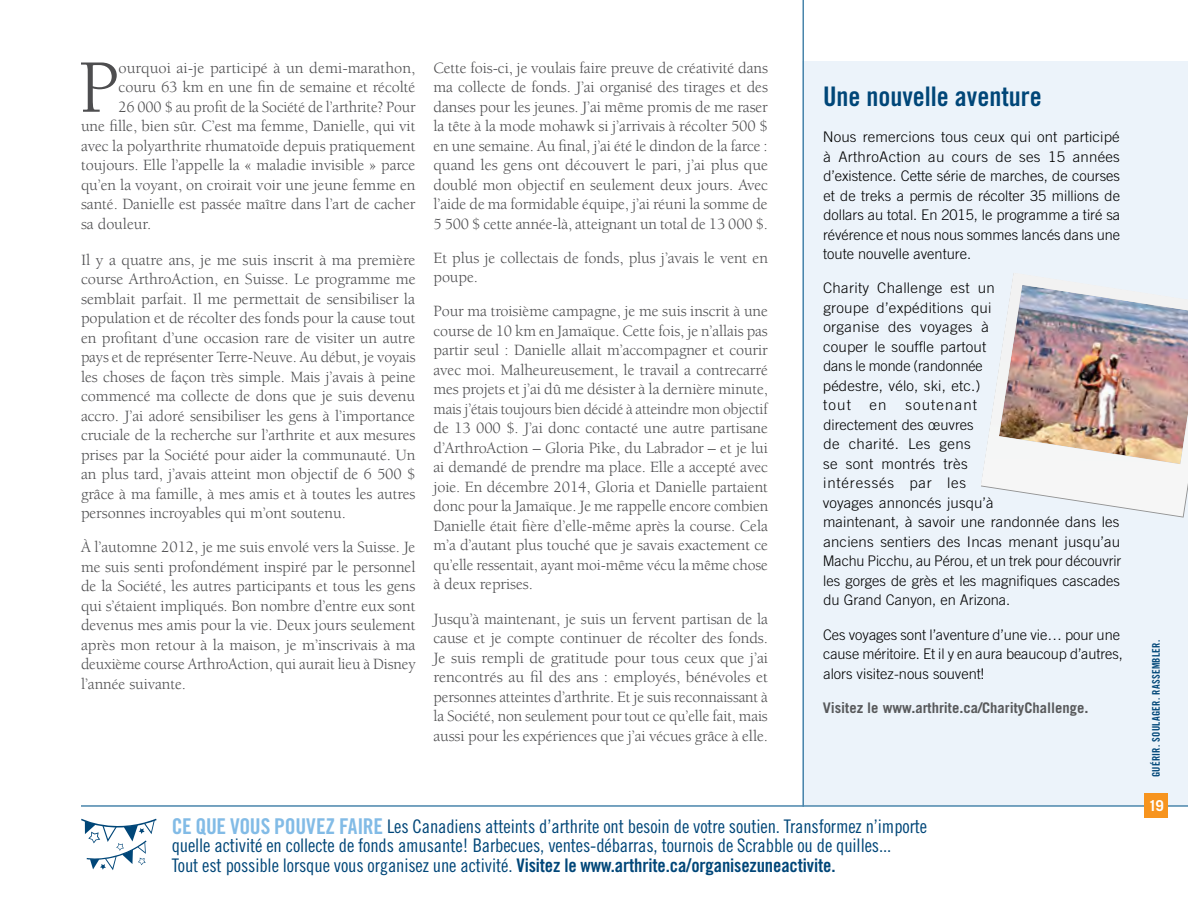
<style>
.page{position:relative;width:1188px;height:918px;background:#fff}
.page>*{position:absolute;margin:0;border:0;box-sizing:border-box;transform-origin:0 0}
.t1{font:77.55px "Berkeley";color:#4d4d4f}
.t2{font:27px "Trade Gothic Bold Cond Twenty";color:#004678}
.t3{font:18.75px/19.5px "Trade Gothic Cond Eighteen";letter-spacing:-.005em;color:#004678}
.t4{font:16.2px/19.5px "Berkeley";letter-spacing:-.005em;color:#4d4d4f;text-align:justify}
.t5{font:700 15px "Trade Gothic";color:#fff}
.t6{font:300 14.7px/19.5px "Trade Gothic";color:#000}
.t7{font:700 14.7px "Trade Gothic";color:#58595b}
.t8{font:10.5px "Trade Gothic LT Std Bd Cn 20";letter-spacing:.03em;color:#004678}
.s1{font-family:"Trade Gothic Bold Cond Twenty";font-size:21.75px;color:#82bbe6}
.s2{font-family:"Trade Gothic Bold Cond Twenty"}
</style>
<div class="page">
<div style="left:802px;top:61px;width:386px;height:743px;background:#ecf3fa"></div>
<img style="left:981px;top:273px;width:207px;height:244px">
<hr style="left:81px;top:805px;width:1107px;height:2px;background:#4985ab">
<hr style="left:802px;top:0;width:2px;height:807px;background:#4985ab">
<svg style="left:81px;top:819px;width:76px;height:51px"></svg>
<div style="left:1144px;top:793px;width:24px;height:24px;background:#f7941e"></div>
<h1 class="t1" style="left:79px;top:47px;width:42px">P</h1>
<p class="t4" style="left:119px;top:58px;width:298px">ourquoi ai-je participé à un demi-marathon,</p>
<p class="t4" style="left:119px;top:78px;width:298px">couru 63 km en une fin de semaine et récolté</p>
<p class="t4" style="left:119px;top:97px;width:299px">26 000 $ au profit de la Société de l’arthrite? Pour</p>
<p class="t4" style="left:81px;top:117px;width:336px">une fille, bien sûr. C’est ma femme, Danielle, qui vit</p>
<p class="t4" style="left:81px;top:136px;width:336px">avec la polyarthrite rhumatoïde depuis pratiquement</p>
<p class="t4" style="left:81px;top:156px;width:336px">toujours. Elle l’appelle la « maladie invisible » parce</p>
<p class="t4" style="left:81px;top:175px;width:336px">qu’en la voyant, on croirait voir une jeune femme en</p>
<p class="t4" style="left:81px;top:195px;width:336px">santé. Danielle est passée maître dans l’art de cacher</p>
<p class="t4" style="left:81px;top:214px;width:72px">sa douleur.</p>
<p class="t4" style="left:81px;top:250px;width:336px">Il y a quatre ans, je me suis inscrit à ma première course ArthroAction, en Suisse. Le programme me semblait parfait. Il me permettait de sensibiliser la population et de récolter des fonds pour la cause tout en profitant d’une occasion rare de visiter un autre pays et de représenter Terre-Neuve. Au début, je voyais les choses de façon très simple. Mais j’avais à peine commencé ma collecte de dons que je suis devenu accro. J’ai adoré sensibiliser les gens à l’importance cruciale de la recherche sur l’arthrite et aux mesures prises par la Société pour aider la communauté. Un an plus tard, j’avais atteint mon objectif de 6 500 $ grâce à ma famille, à mes amis et à toutes les autres personnes incroyables qui m’ont soutenu.</p>
<p class="t4" style="left:81px;top:538px;width:336px">À l’automne 2012, je me suis envolé vers la Suisse. Je me suis senti profondément inspiré par le personnel de la Société, les autres participants et tous les gens qui s’étaient impliqués. Bon nombre d’entre eux sont devenus mes amis pour la vie. Deux jours seulement après mon retour à la maison, je m’inscrivais à ma deuxième course ArthroAction, qui aurait lieu à Disney l’année suivante.</p>
<p class="t4" style="left:433px;top:58px;width:336px">Cette fois-ci, je voulais faire preuve de créativité dans ma collecte de fonds. J’ai organisé des tirages et des danses pour les jeunes. J’ai même promis de me raser la tête à la mode mohawk si j’arrivais à récolter 500 $ en une semaine. Au final, j’ai été le dindon de la farce : quand les gens ont découvert le pari, j’ai plus que doublé mon objectif en seulement deux jours. Avec l’aide de ma formidable équipe, j’ai réuni la somme de 5 500 $ cette année-là, atteignant un total de 13 000 $.</p>
<p class="t4" style="left:434px;top:248px;width:336px">Et plus je collectais de fonds, plus j’avais le vent en poupe.</p>
<p class="t4" style="left:434px;top:302px;width:336px">Pour ma troisième campagne, je me suis inscrit à une course de 10 km en Jamaïque. Cette fois, je n’allais pas partir seul : Danielle allait m’accompagner et courir avec moi. Malheureusement, le travail a contrecarré mes projets et j’ai dû me désister à la dernière minute, mais j’étais toujours bien décidé à atteindre mon objectif de 13 000 $. J’ai donc contacté une autre partisane d’ArthroAction – Gloria Pike, du Labrador – et je lui ai demandé de prendre ma place. Elle a accepté avec joie. En décembre 2014, Gloria et Danielle partaient donc pour la Jamaïque. Je me rappelle encore combien Danielle était fière d’elle-même après la course. Cela m’a d’autant plus touché que je savais exactement ce qu’elle ressentait, ayant moi-même vécu la même chose à deux reprises.</p>
<p class="t4" style="left:434px;top:609px;width:336px">Jusqu’à maintenant, je suis un fervent partisan de la cause et je compte continuer de récolter des fonds.<br>Je suis rempli de gratitude pour tous ceux que j’ai rencontrés au fil des ans : employés, bénévoles et personnes atteintes d’arthrite. Et je suis reconnaissant à la Société, non seulement pour tout ce qu’elle fait, mais aussi pour les expériences que j’ai vécues grâce à elle.</p>
<h2 class="t2" style="left:823px;top:80px;width:220px">Une nouvelle aventure</h2>
<p class="t6" style="left:823px;top:127px;width:299px;text-align:justify">Nous remercions tous ceux qui ont participé à ArthroAction au cours de ses 15 années d’existence. Cette série de marches, de courses et de treks a permis de récolter 35 millions de dollars au total. En 2015, le programme a tiré sa révérence et nous nous sommes lancés dans une toute nouvelle aventure.</p>
<p class="t6" style="left:823px;top:278px;width:173px">Charity Challenge est un groupe d’expéditions qui organise des voyages à couper le souffle partout dans le monde (randonnée pédestre, vélo, ski, etc.) tout</p>
<p class="t6" style="left:823px;top:395px;width:300px;text-indent:83px">soutenant<br>directement des œuvres<br>de charité. Les gens<br>se sont montrés très<br>intéressés par les<br>voyages annoncés jusqu’à<br>maintenant, à savoir une randonnée dans les anciens sentiers des Incas menant jusqu’au<br>Machu Picchu, au Pérou, et un trek pour découvrir les gorges de grès et les magnifiques cascades du Grand Canyon, en Arizona.</p>
<p class="t6" style="left:823px;top:624px;width:301px">Ces voyages sont l’aventure d’une vie… pour une cause méritoire. Et il y en aura beaucoup d’autres, alors visitez-nous souvent!</p>
<p class="t7" style="left:823px;top:698px;width:267px">Visitez le www.arthrite.ca/CharityChallenge.</p>
<p class="t6" style="left:870px;top:395px;width:19px">en</p>
<p class="t3" style="left:172px;top:816px;width:757px"><span class="s1">CE QUE VOUS POUVEZ FAIRE</span> Les Canadiens atteints d’arthrite ont besoin de votre soutien. Transformez n’importe quelle activité en collecte de fonds amusante! Barbecues, ventes-débarras, tournois de Scrabble ou de quilles...<br>Tout est possible lorsque vous organisez une activité. <span class="s2">Visitez le www.arthrite.ca/organisezuneactivite.</span></p>
<p class="t8" style="left:1150px;top:777px;width:139px;rotate:-90deg">GUÉRIR. SOULAGER. RASSEMBLER.</p>
<p class="t5" style="left:1148px;top:796px;width:17px">19</p>
<p class="t8" style="left:1150px;top:804px;width:105px;rotate:-90deg">CURE. CARE. COMMUNITY.</p>
</div>
